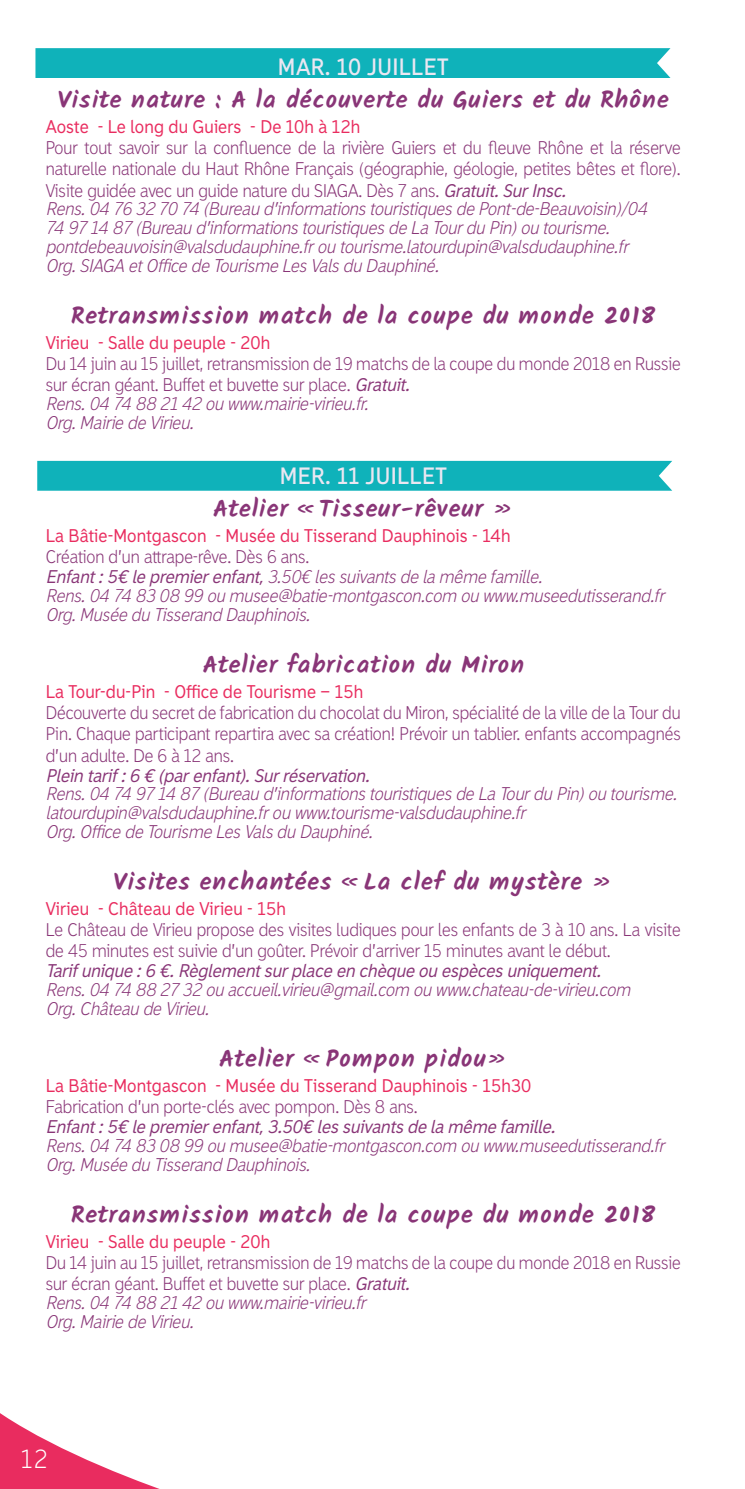
<style>
.page{position:relative;width:745px;height:1489px;background:#fff}
.page>*{position:absolute;margin:0;border:0;box-sizing:border-box;transform-origin:0 0}
.t1{font:700 25px "Kalam";letter-spacing:.05em;color:#893577}
.t2{font:300 25px "Madras";color:#fff}
.t3{font:700 22.5px "Madras";letter-spacing:.02em;color:#ebe7f2}
.t4{font:italic 300 17.5px/18.8px "Madras";color:#893577}
.t5{font:300 17.5px/21.2px "Madras";color:#893577}
.t6{font:17.5px "Madras";letter-spacing:.01em;color:#e92c5f}
.t7{font:italic 17.5px "Madras";color:#893577}
.s1{font-weight:400;font-style:italic}
.s2{font-style:normal}
.s3{font-weight:400}
</style>
<div class="page">
<div style="left:35px;top:48px;width:635px;height:30px;background:#0fb2ba"></div>
<div style="left:37px;top:461px;width:634px;height:29px;background:#0fb2ba"></div>
<svg style="left:0;top:1413px;width:157px;height:75px"></svg>
<p class="t3" style="left:278px;top:53px;width:172px">MAR. 10 JUILLET</p>
<h1 class="t1" style="left:58px;top:85px;width:611px">Visite nature : A la découverte du Guiers et du Rhône</h1>
<p class="t6" style="left:46px;top:116px;width:316px">Aoste - Le long du Guiers - De 10h à 12h</p>
<p class="t5" style="left:46px;top:137px;width:636px;text-align:justify">Pour tout savoir sur la confluence de la rivière Guiers et du fleuve Rhône et la réserve naturelle nationale du Haut Rhône Français (géographie, géologie, petites bêtes et flore).<br>Visite guidée avec un guide nature du SIAGA. Dès 7 ans. <span class="s1">Gratuit. Sur Insc.</span></p>
<p class="t4" style="left:46px;top:199px;width:602px">Rens. 04 76 32 70 74 (Bureau d’informations touristiques de Pont-de-Beauvoisin)/04<br>74 97 14 87 (Bureau d’informations touristiques de La Tour du Pin) ou tourisme. pontdebeauvoisin@valsdudauphine.fr ou tourisme.latourdupin@valsdudauphine.fr Org. SIAGA et Office de Tourisme Les Vals du Dauphiné.</p>
<h1 class="t1" style="left:71px;top:300px;width:585px">Retransmission match de la coupe du monde 2018</h1>
<p class="t6" style="left:46px;top:332px;width:226px">Virieu - Salle du peuple - 20h</p>
<p class="t5" style="left:46px;top:353px;width:636px">Du 14 juin au 15 juillet, retransmission de 19 matchs de la coupe du monde 2018 en Russie sur écran géant. Buffet et buvette sur place. <span class="s1">Gratuit.</span></p>
<p class="t4" style="left:46px;top:394px;width:323px">Rens. 04 74 88 21 42 ou www.mairie-virieu.fr.<br>Org. Mairie de Virieu.</p>
<p class="t3" style="left:279px;top:462px;width:168px">MER. 11 JUILLET</p>
<h1 class="t1" style="left:213px;top:494px;width:302px">Atelier « Tisseur-rêveur »</h1>
<p class="t6" style="left:46px;top:525px;width:466px">La Bâtie-Montgascon - Musée du Tisserand Dauphinois - 14h</p>
<p class="t4" style="left:46px;top:547px;width:619px"><span class="s2">Création d’un attrape-rêve. Dès 6 ans.<br></span><span class="s3">Enfant : 5€ le premier enfant,</span> 3.50€ les suivants de la même famille.<br>Rens. 04 74 83 08 99 ou musee@batie-montgascon.com ou www.museedutisserand.fr Org. Musée du Tisserand Dauphinois.</p>
<h1 class="t1" style="left:202px;top:649px;width:323px">Atelier fabrication du Miron</h1>
<p class="t6" style="left:46px;top:681px;width:319px">La Tour-du-Pin - Office de Tourisme – 15h</p>
<p class="t5" style="left:46px;top:702px;width:636px;text-align:justify">Découverte du secret de fabrication du chocolat du Miron, spécialité de la ville de la Tour du Pin. Chaque participant repartira avec sa création! Prévoir un tablier. enfants accompagnés d’un adulte. De 6 à 12 ans.</p>
<p class="t7" style="left:46px;top:764px;width:325px">Plein tarif : 6 € (par enfant). Sur réservation.</p>
<p class="t4" style="left:46px;top:784px;width:632px">Rens. 04 74 97 14 87 (Bureau d’informations touristiques de La Tour du Pin) ou tourisme. latourdupin@valsdudauphine.fr ou www.tourisme-valsdudauphine.fr<br>Org. Office de Tourisme Les Vals du Dauphiné.</p>
<h1 class="t1" style="left:114px;top:866px;width:499px">Visites enchantées « La clef du mystère »</h1>
<p class="t6" style="left:46px;top:898px;width:241px">Virieu - Château de Virieu - 15h</p>
<p class="t5" style="left:46px;top:919px;width:636px">Le Château de Virieu propose des visites ludiques pour les enfants de 3 à 10 ans. La visite de 45 minutes est suivie d’un goûter. Prévoir d’arriver 15 minutes avant le début.</p>
<p class="t7" style="left:46px;top:960px;width:556px">Tarif unique : 6 €. Règlement sur place en chèque ou espèces uniquement.</p>
<p class="t4" style="left:46px;top:980px;width:585px">Rens. 04 74 88 27 32 ou accueil.virieu@gmail.com ou www.chateau-de-virieu.com<br>Org. Château de Virieu.</p>
<h1 class="t1" style="left:218px;top:1043px;width:290px">Atelier « Pompon pidou»</h1>
<p class="t6" style="left:46px;top:1074px;width:486px">La Bâtie-Montgascon - Musée du Tisserand Dauphinois - 15h30</p>
<p class="t5" style="left:46px;top:1096px;width:373px">Fabrication d’un porte-clés avec pompon. Dès 8 ans.</p>
<p class="t7" style="left:46px;top:1116px;width:510px">Enfant : 5€ le premier enfant, 3.50€ les suivants de la même famille.</p>
<p class="t4" style="left:46px;top:1136px;width:619px">Rens. 04 74 83 08 99 ou musee@batie-montgascon.com ou www.museedutisserand.fr<br>Org. Musée du Tisserand Dauphinois.</p>
<h1 class="t1" style="left:71px;top:1199px;width:585px">Retransmission match de la coupe du monde 2018</h1>
<p class="t6" style="left:46px;top:1230px;width:226px">Virieu - Salle du peuple - 20h</p>
<p class="t5" style="left:46px;top:1251px;width:636px">Du 14 juin au 15 juillet, retransmission de 19 matchs de la coupe du monde 2018 en Russie sur écran géant. Buffet et buvette sur place. <span class="s1">Gratuit.</span></p>
<p class="t4" style="left:46px;top:1292px;width:321px">Rens. 04 74 88 21 42 ou www.mairie-virieu.fr<br>Org. Mairie de Virieu.</p>
<h1 class="t2" style="left:21px;top:1443px;width:28px">12</h1>
</div>
